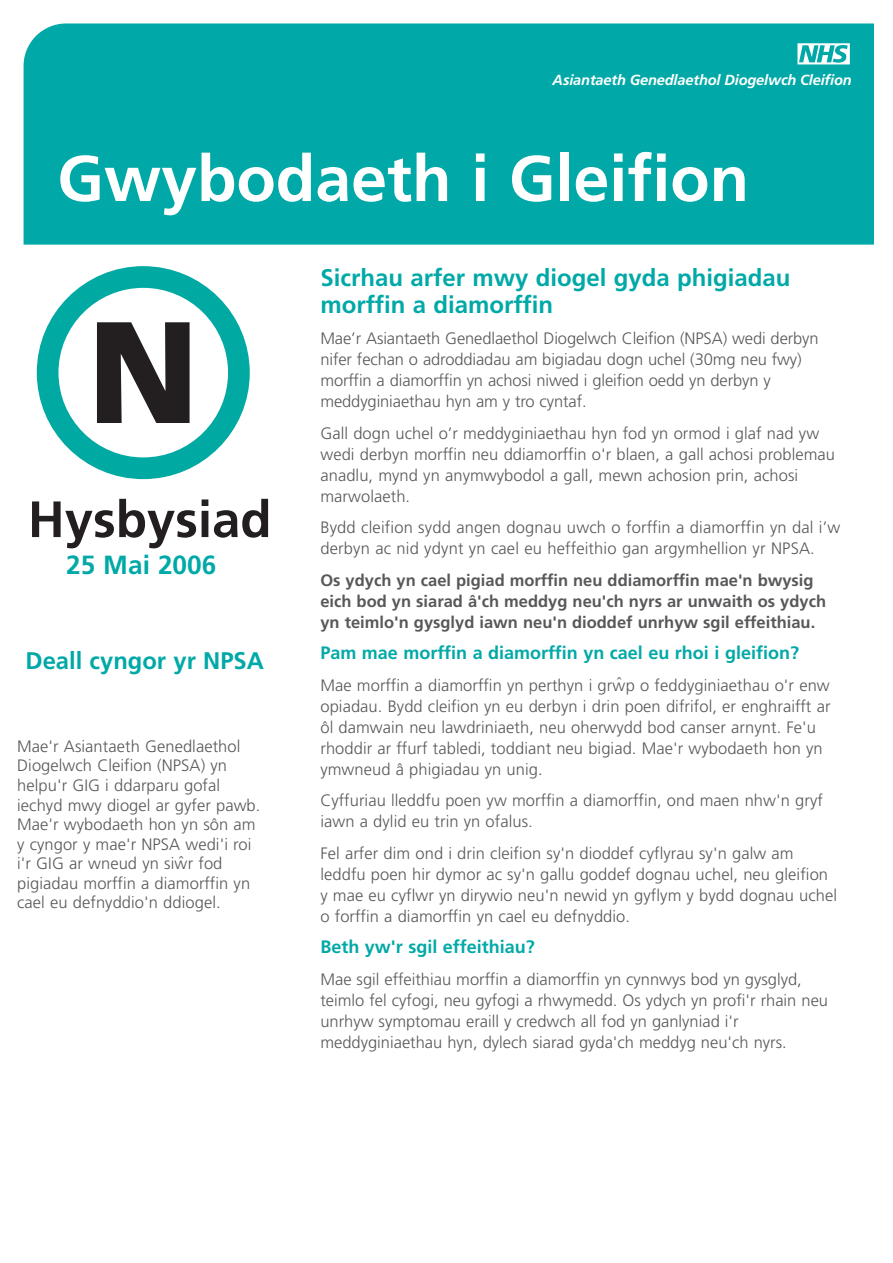
<style>
.page{position:relative;width:893px;height:1263px;background:#fff}
.page>*{position:absolute;margin:0;border:0;box-sizing:border-box;transform-origin:0 0}
.t1{font:700 64.5px "Frutiger";color:#fff}
.t2{font:700 51px "Frutiger";color:#231f20}
.t3{font:700 26.25px "Frutiger";color:#00a9a7}
.t4{font:700 24px/27px "Frutiger";color:#00a9a7}
.t5{font:700 18px "Frutiger";color:#00a9a7}
.t6{font:300 16.5px/21px "Frutiger";letter-spacing:.005em;color:#57585a}
.t7{font:700 16.5px/21px "Frutiger";color:#57585a}
.t8{font:italic 700 14.55px "Frutiger";letter-spacing:-.01em;color:#fff}
</style>
<div class="page">
<div style="left:24px;top:23px;width:850px;height:222px;background:#00a9a7"></div>
<svg style="left:37px;top:266px;width:213px;height:213px"></svg>
<svg style="left:797px;top:43px;width:53px;height:21px"></svg>
<p class="t8" style="left:553px;top:74px;width:301px">Asiantaeth Genedlaethol Diogelwch Cleifion</p>
<h1 class="t1" style="left:57px;top:153px;width:693px">Gwybodaeth i Gleifion</h1>
<h2 class="t2" style="left:28px;top:499px;width:245px">Hysbysiad</h2>
<h3 class="t3" style="left:66px;top:554px;width:152px">25 Mai 2006</h3>
<h3 class="t4" style="left:26px;top:649px;width:240px">Deall cyngor yr NPSA</h3>
<p class="t6" style="left:17px;top:738px;width:245px;line-height:19.5px">Mae'r Asiantaeth Genedlaethol<br>Diogelwch Cleifion (NPSA) yn helpu'r GIG i ddarparu gofal iechyd mwy diogel ar gyfer pawb.<br>Mae'r wybodaeth hon yn sôn am y cyngor y mae'r NPSA wedi'i roi i'r GIG ar wneud yn siwˆ r fod pigiadau morffin a diamorffin yn cael eu defnyddio'n ddiogel.</p>
<h3 class="t4" style="left:320px;top:266px;width:472px">Sicrhau arfer mwy diogel gyda phigiadau morffin a diamorffin</h3>
<p class="t6" style="left:320px;top:329px;width:500px">Mae’r Asiantaeth Genedlaethol Diogelwch Cleifion (NPSA) wedi derbyn nifer fechan o adroddiadau am bigiadau dogn uchel (30mg neu fwy) morffin a diamorffin yn achosi niwed i gleifion oedd yn derbyn y meddyginiaethau hyn am y tro cyntaf.</p>
<p class="t6" style="left:320px;top:424px;width:516px">Gall dogn uchel o’r meddyginiaethau hyn fod yn ormod i glaf nad yw wedi derbyn morffin neu ddiamorffin o'r blaen, a gall achosi problemau anadlu, mynd yn anymwybodol a gall, mewn achosion prin, achosi marwolaeth.</p>
<p class="t6" style="left:320px;top:518px;width:521px">Bydd cleifion sydd angen dognau uwch o forffin a diamorffin yn dal i’w derbyn ac nid ydynt yn cael eu heffeithio gan argymhellion yr NPSA.</p>
<p class="t7" style="left:320px;top:571px;width:507px">Os ydych yn cael pigiad morffin neu ddiamorffin mae'n bwysig eich bod yn siarad â'ch meddyg neu'ch nyrs ar unwaith os ydych yn teimlo'n gysglyd iawn neu'n dioddef unrhyw sgil effeithiau.</p>
<p class="t5" style="left:320px;top:646px;width:480px">Pam mae morffin a diamorffin yn cael eu rhoi i gleifion?</p>
<p class="t6" style="left:320px;top:676px;width:512px">Mae morffin a diamorffin yn perthyn i grwˆ p o feddyginiaethau o'r enw opiadau. Bydd cleifion yn eu derbyn i drin poen difrifol, er enghraifft ar ôl damwain neu lawdriniaeth, neu oherwydd bod canser arnynt. Fe'u rhoddir ar ffurf tabledi, toddiant neu bigiad. Mae'r wybodaeth hon yn ymwneud â phigiadau yn unig.</p>
<p class="t6" style="left:320px;top:791px;width:504px">Cyffuriau lleddfu poen yw morffin a diamorffin, ond maen nhw'n gryf iawn a dylid eu trin yn ofalus.</p>
<p class="t6" style="left:320px;top:844px;width:518px">Fel arfer dim ond i drin cleifion sy'n dioddef cyflyrau sy'n galw am leddfu poen hir dymor ac sy'n gallu goddef dognau uchel, neu gleifion y mae eu cyflwr yn dirywio neu'n newid yn gyflym y bydd dognau uchel o forffin a diamorffin yn cael eu defnyddio.</p>
<p class="t5" style="left:320px;top:940px;width:216px">Beth yw'r sgil effeithiau?</p>
<p class="t6" style="left:320px;top:970px;width:509px">Mae sgil effeithiau morffin a diamorffin yn cynnwys bod yn gysglyd, teimlo fel cyfogi, neu gyfogi a rhwymedd. Os ydych yn profi'r rhain neu unrhyw symptomau eraill y credwch all fod yn ganlyniad i'r meddyginiaethau hyn, dylech siarad gyda'ch meddyg neu'ch nyrs.</p>
</div>
